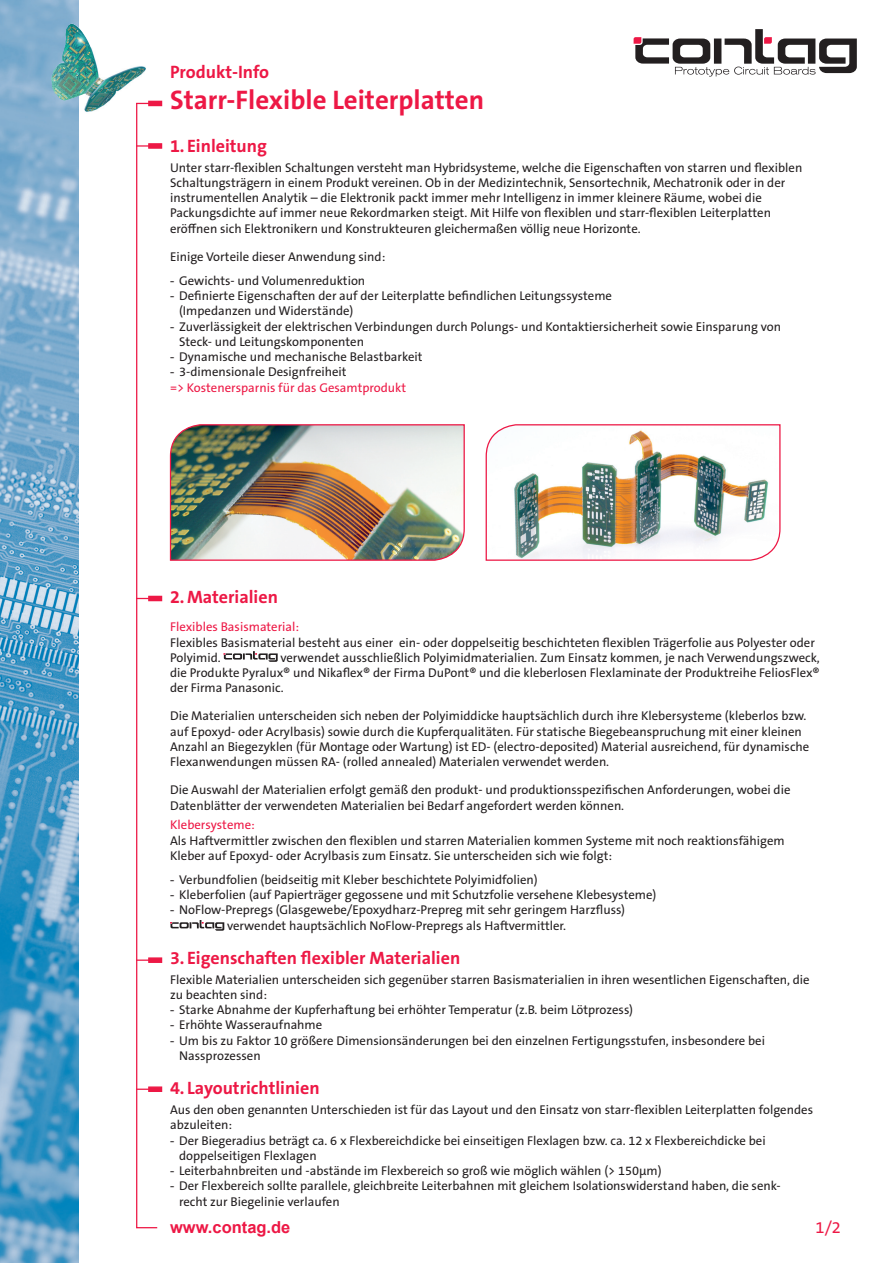
<style>
.page{position:relative;width:893px;height:1263px;background:#fff}
.page>*{position:absolute;margin:0;border:0;box-sizing:border-box;transform-origin:0 0}
.t1{font:700 27px "The Sans B W7";color:#ed1845}
.t2{font:700 18px "The Sans B W7";color:#ed1845}
.t3{font:700 16.5px "Arial";color:#ed1845}
.t4{font:16.5px "The Sans B W5 Plain";color:#ed1845}
.t5{font:12.75px/15.3px "The Sans B W5 Plain";color:#231f20}
.t6{font:12.75px/15.3px "The Sans B W5 Plain";color:#ed1845}
.s1{font-family:"Arial"}
.s2{font-family:"Arial";color:#231f20}
.s3{color:#231f20}
</style>
<div class="page">
<img style="left:0;top:0;width:79px;height:1263px">
<svg style="left:634px;top:29px;width:223px;height:48px"></svg>
<img style="left:51px;top:24px;width:95px;height:91px">
<svg style="left:223px;top:651px;width:55px;height:11px"></svg>
<svg style="left:170px;top:920px;width:54px;height:11px"></svg>
<svg style="left:158px;top:143px;width:4px;height:6px"></svg>
<div style="left:148px;top:596px;width:14px;height:5px;background:#ed1845"></div>
<svg style="left:158px;top:957px;width:4px;height:6px"></svg>
<svg style="left:158px;top:1086px;width:4px;height:6px"></svg>
<img style="left:169px;top:424px;width:296px;height:137px">
<img style="left:485px;top:424px;width:296px;height:137px">
<svg style="left:135px;top:102px;width:23px;height:1127px"></svg>
<div style="left:148px;top:101px;width:14px;height:5px;background:#ed1845"></div>
<h2 class="t2" style="left:170px;top:61px;width:101px">Produkt-Info</h2>
<h1 class="t1" style="left:170px;top:83px;width:316px">Starr-Flexible Leiterplatten</h1>
<h2 class="t2" style="left:170px;top:134px;width:98px">1. Einleitung</h2>
<p class="t5" style="left:170px;top:160px;width:634px">Unter starr-flexiblen Schaltungen versteht man Hybridsysteme, welche die Eigenschaften von starren und flexiblen Schaltungsträgern in einem Produkt vereinen. Ob in der Medizintechnik, Sensortechnik, Mechatronik oder in der instrumentellen Analytik – die Elektronik packt immer mehr Intelligenz in immer kleinere Räume, wobei die Packungsdichte auf immer neue Rekordmarken steigt. Mit Hilfe von flexiblen und starr-flexiblen Leiterplatten eröffnen sich Elektronikern und Konstrukteuren gleichermaßen völlig neue Horizonte.</p>
<p class="t5" style="left:170px;top:249px;width:217px">Einige Vorteile dieser Anwendung sind:</p>
<p class="t5" style="left:170px;top:273px;width:197px"><span class="s1">-</span> Gewichts- und Volumenreduktion</p>
<p class="t5" style="left:179px;top:288px;width:434px;text-indent:-9px"><span class="s1">-</span> Definierte Eigenschaften der auf der Leiterplatte befindlichen Leitungssysteme (Impedanzen und Widerstände)</p>
<p class="t5" style="left:179px;top:319px;width:603px;text-indent:-9px"><span class="s1">-</span> Zuverlässigkeit der elektrischen Verbindungen durch Polungs- und Kontaktiersicherheit sowie Einsparung von<br>Steck- und Leitungskomponenten</p>
<p class="t5" style="left:170px;top:349px;width:254px"><span class="s1">-</span> Dynamische und mechanische Belastbarkeit</p>
<p class="t6" style="left:170px;top:364px;width:238px"><span class="s2">-</span> <span class="s3">3-dimensionale Designfreiheit<br></span>=&gt; Kostenersparnis für das Gesamtprodukt</p>
<h2 class="t2" style="left:170px;top:585px;width:109px">2.Materialien</h2>
<p class="t6" style="left:170px;top:619px;width:131px">Flexibles Basismaterial:</p>
<p class="t5" style="left:170px;top:635px;width:646px">Flexibles Basismaterial besteht aus einer ein- oder doppelseitig beschichteten flexiblen Trägerfolie aus Polyester oder<br>Polyimid.</p>
<p class="t5" style="left:170px;top:650px;width:651px;text-align:justify;text-indent:110px">verwendet ausschließlich Polyimidmaterialien. Zum Einsatz kommen, je nach Verwendungszweck, die Produkte Pyralux® und Nikaflex® der Firma DuPont® und die kleberlosen Flexlaminate der Produktreihe FeliosFlex® der Firma Panasonic.</p>
<p class="t5" style="left:170px;top:709px;width:641px">Die Materialien unterscheiden sich neben der Polyimiddicke hauptsächlich durch ihre Klebersysteme (kleberlos bzw. auf Epoxyd- oder Acrylbasis) sowie durch die Kupferqualitäten. Für statische Biegebeanspruchung mit einer kleinen Anzahl an Biegezyklen (für Montage oder Wartung) ist ED- (electro-deposited) Material ausreichend, für dynamische Flexanwendungen müssen RA- (rolled annealed) Materialen verwendet werden.</p>
<p class="t5" style="left:170px;top:782px;width:622px">Die Auswahl der Materialien erfolgt gemäß den produkt- und produktionsspezifischen Anforderungen, wobei die<br>Datenblätter der verwendeten Materialien bei Bedarf angefordert werden können.</p>
<p class="t6" style="left:170px;top:817px;width:86px">Klebersysteme:</p>
<p class="t5" style="left:170px;top:833px;width:616px">Als Haftvermittler zwischen den flexiblen und starren Materialien kommen Systeme mit noch reaktionsfähigem<br>Kleber auf Epoxyd- oder Acrylbasis zum Einsatz. Sie unterscheiden sich wie folgt:</p>
<p class="t5" style="left:170px;top:872px;width:369px"><span class="s1">-</span> Verbundfolien (beidseitig mit Kleber beschichtete Polyimidfolien)</p>
<p class="t5" style="left:170px;top:887px;width:488px"><span class="s1">-</span> Kleberfolien (auf Papierträger gegossene und mit Schutzfolie versehene Klebesysteme)</p>
<p class="t5" style="left:170px;top:902px;width:457px;text-align:center"><span class="s1">-</span> NoFlow-Prepregs (Glasgewebe/Epoxydharz-Prepreg mit sehr geringem Harzfluss) verwendet hauptsächlich NoFlow-Prepregs als Haftvermittler.</p>
<h2 class="t2" style="left:170px;top:946px;width:292px">3. Eigenschaften flexibler Materialien</h2>
<p class="t5" style="left:170px;top:972px;width:641px">Flexible Materialien unterscheiden sich gegenüber starren Basismaterialien in ihren wesentlichen Eigenschaften, die zu beachten sind:</p>
<p class="t5" style="left:170px;top:1002px;width:464px"><span class="s1">-</span> Starke Abnahme der Kupferhaftung bei erhöhter Temperatur (z.B. beim Lötprozess)</p>
<p class="t5" style="left:170px;top:1017px;width:154px"><span class="s1">-</span> Erhöhte Wasseraufnahme</p>
<p class="t5" style="left:179px;top:1033px;width:587px;text-indent:-9px"><span class="s1">-</span> Um bis zu Faktor 10 größere Dimensionsänderungen bei den einzelnen Fertigungsstufen, insbesondere bei<br>Nassprozessen</p>
<h2 class="t2" style="left:170px;top:1077px;width:151px">4. Layoutrichtlinien</h2>
<p class="t5" style="left:170px;top:1102px;width:644px">Aus den oben genannten Unterschieden ist für das Layout und den Einsatz von starr-flexiblen Leiterplatten folgendes abzuleiten:</p>
<p class="t5" style="left:179px;top:1133px;width:588px;text-indent:-9px"><span class="s1">-</span> Der Biegeradius beträgt ca. 6 x Flexbereichdicke bei einseitigen Flexlagen bzw. ca. 12 x Flexbereichdicke bei doppelseitigen Flexlagen</p>
<p class="t5" style="left:170px;top:1163px;width:493px"><span class="s1">-</span> Leiterbahnbreiten und -abstände im Flexbereich so groß wie möglich wählen (&gt; 150μm)</p>
<p class="t5" style="left:179px;top:1178px;width:603px;text-indent:-9px"><span class="s1">-</span> Der Flexbereich sollte parallele, gleichbreite Leiterbahnen mit gleichem Isolationswiderstand haben, die senk&shy;recht zur Biegelinie verlaufen</p>
<p class="t3" style="left:170px;top:1216px;width:122px">www.contag.de</p>
<p class="t4" style="left:816px;top:1216px;width:27px">1/2</p>
</div>
